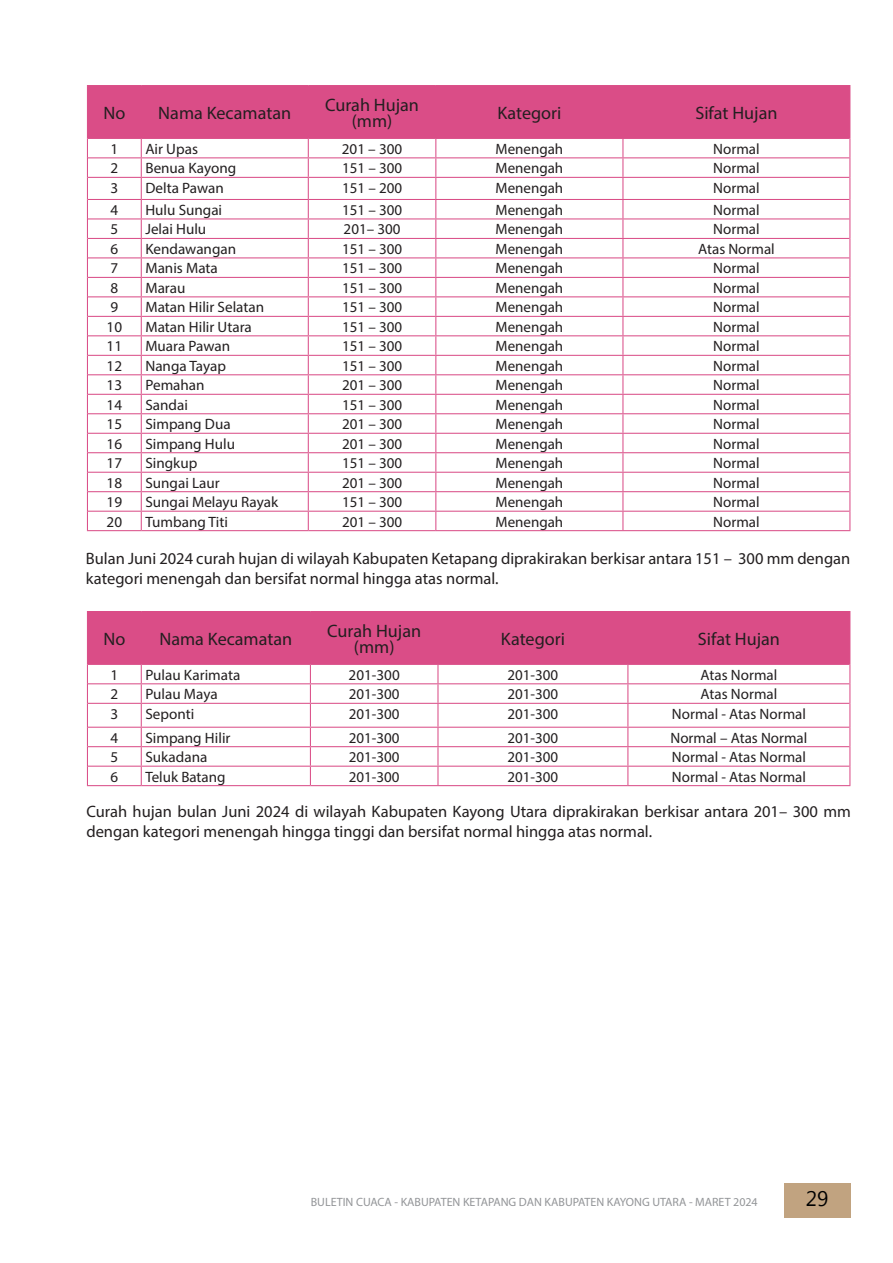
<style>
.page{position:relative;width:893px;height:1263px;background:#fff}
.page>*{position:absolute;margin:0;border:0;box-sizing:border-box;transform-origin:0 0}
.t1{font:21px "Microsoft Tai Le";color:#000}
.t2{font:18px/16px "Myriad Pro";color:#231f20;text-align:center}
.t3{font:16.5px/19.8px "Myriad Pro";color:#231f20}
.t4{font:15px "Myriad Pro";color:#231f20}
.t5{font:12px "Myriad Pro";color:#939598}
</style>
<div class="page">
<div style="left:784px;top:1183px;width:66px;height:34px;background:#c1a380"></div>
<hr style="left:87px;top:85px;width:54px;height:1px;background:#da4d87">
<hr style="left:141px;top:85px;width:167px;height:1px;background:#da4d87">
<hr style="left:308px;top:85px;width:128px;height:1px;background:#da4d87">
<hr style="left:436px;top:85px;width:187px;height:1px;background:#da4d87">
<hr style="left:623px;top:85px;width:227px;height:1px;background:#da4d87">
<hr style="left:87px;top:530px;width:54px;height:1px;background:#da4d87">
<hr style="left:141px;top:530px;width:167px;height:1px;background:#da4d87">
<hr style="left:308px;top:530px;width:128px;height:1px;background:#da4d87">
<hr style="left:436px;top:530px;width:187px;height:1px;background:#da4d87">
<hr style="left:623px;top:530px;width:227px;height:1px;background:#da4d87">
<svg style="left:87px;top:86px;width:763px;height:444px"></svg>
<hr style="left:87px;top:785px;width:54px;height:1px;background:#da4d87">
<hr style="left:141px;top:785px;width:169px;height:1px;background:#da4d87">
<hr style="left:310px;top:785px;width:128px;height:1px;background:#da4d87">
<hr style="left:438px;top:785px;width:190px;height:1px;background:#da4d87">
<hr style="left:628px;top:785px;width:222px;height:1px;background:#da4d87">
<svg style="left:87px;top:611px;width:763px;height:174px"></svg>
<p class="t2" style="left:103px;top:104px;width:23px">No</p>
<p class="t2" style="left:158px;top:104px;width:134px">Nama Kecamatan</p>
<p class="t2" style="left:325px;top:96px;width:95px">Curah Hujan (mm)</p>
<p class="t2" style="left:497px;top:104px;width:66px">Kategori</p>
<p class="t2" style="left:695px;top:104px;width:84px">Sifat Hujan</p>
<p class="t4" style="left:110px;top:139px;width:9px">1</p>
<p class="t4" style="left:145px;top:139px;width:54px">Air Upas</p>
<p class="t4" style="left:342px;top:139px;width:62px">201 – 300</p>
<p class="t4" style="left:495px;top:139px;width:69px">Menengah</p>
<p class="t4" style="left:713px;top:139px;width:48px">Normal</p>
<p class="t4" style="left:110px;top:159px;width:9px">2</p>
<p class="t4" style="left:145px;top:159px;width:92px">Benua Kayong</p>
<p class="t4" style="left:342px;top:159px;width:62px">151 – 300</p>
<p class="t4" style="left:495px;top:159px;width:69px">Menengah</p>
<p class="t4" style="left:713px;top:159px;width:48px">Normal</p>
<p class="t4" style="left:110px;top:178px;width:9px">3</p>
<p class="t4" style="left:145px;top:178px;width:80px">Delta Pawan</p>
<p class="t4" style="left:342px;top:178px;width:62px">151 – 200</p>
<p class="t4" style="left:495px;top:178px;width:69px">Menengah</p>
<p class="t4" style="left:713px;top:178px;width:48px">Normal</p>
<p class="t4" style="left:110px;top:201px;width:9px">4</p>
<p class="t4" style="left:145px;top:201px;width:78px">Hulu Sungai</p>
<p class="t4" style="left:342px;top:201px;width:62px">151 – 300</p>
<p class="t4" style="left:495px;top:201px;width:69px">Menengah</p>
<p class="t4" style="left:713px;top:201px;width:48px">Normal</p>
<p class="t4" style="left:110px;top:220px;width:9px">5</p>
<p class="t4" style="left:145px;top:220px;width:62px">Jelai Hulu</p>
<p class="t4" style="left:344px;top:220px;width:58px">201– 300</p>
<p class="t4" style="left:495px;top:220px;width:69px">Menengah</p>
<p class="t4" style="left:713px;top:220px;width:48px">Normal</p>
<p class="t4" style="left:110px;top:239px;width:9px">6</p>
<p class="t4" style="left:145px;top:239px;width:92px">Kendawangan</p>
<p class="t4" style="left:342px;top:239px;width:62px">151 – 300</p>
<p class="t4" style="left:495px;top:239px;width:69px">Menengah</p>
<p class="t4" style="left:698px;top:239px;width:78px">Atas Normal</p>
<p class="t4" style="left:110px;top:259px;width:9px">7</p>
<p class="t4" style="left:145px;top:259px;width:74px">Manis Mata</p>
<p class="t4" style="left:342px;top:259px;width:62px">151 – 300</p>
<p class="t4" style="left:495px;top:259px;width:69px">Menengah</p>
<p class="t4" style="left:713px;top:259px;width:48px">Normal</p>
<p class="t4" style="left:110px;top:278px;width:9px">8</p>
<p class="t4" style="left:145px;top:278px;width:42px">Marau</p>
<p class="t4" style="left:342px;top:278px;width:62px">151 – 300</p>
<p class="t4" style="left:495px;top:278px;width:69px">Menengah</p>
<p class="t4" style="left:713px;top:278px;width:48px">Normal</p>
<p class="t4" style="left:110px;top:298px;width:9px">9</p>
<p class="t4" style="left:145px;top:298px;width:120px">Matan Hilir Selatan</p>
<p class="t4" style="left:342px;top:298px;width:62px">151 – 300</p>
<p class="t4" style="left:495px;top:298px;width:69px">Menengah</p>
<p class="t4" style="left:713px;top:298px;width:48px">Normal</p>
<p class="t4" style="left:107px;top:317px;width:17px">10</p>
<p class="t4" style="left:145px;top:317px;width:108px">Matan Hilir Utara</p>
<p class="t4" style="left:342px;top:317px;width:62px">151 – 300</p>
<p class="t4" style="left:495px;top:317px;width:69px">Menengah</p>
<p class="t4" style="left:713px;top:317px;width:48px">Normal</p>
<p class="t4" style="left:107px;top:337px;width:17px">11</p>
<p class="t4" style="left:145px;top:337px;width:86px">Muara Pawan</p>
<p class="t4" style="left:342px;top:337px;width:62px">151 – 300</p>
<p class="t4" style="left:495px;top:337px;width:69px">Menengah</p>
<p class="t4" style="left:713px;top:337px;width:48px">Normal</p>
<p class="t4" style="left:107px;top:356px;width:17px">12</p>
<p class="t4" style="left:145px;top:356px;width:82px">Nanga Tayap</p>
<p class="t4" style="left:342px;top:356px;width:62px">151 – 300</p>
<p class="t4" style="left:495px;top:356px;width:69px">Menengah</p>
<p class="t4" style="left:713px;top:356px;width:48px">Normal</p>
<p class="t4" style="left:107px;top:376px;width:17px">13</p>
<p class="t4" style="left:145px;top:376px;width:61px">Pemahan</p>
<p class="t4" style="left:342px;top:376px;width:62px">201 – 300</p>
<p class="t4" style="left:495px;top:376px;width:69px">Menengah</p>
<p class="t4" style="left:713px;top:376px;width:48px">Normal</p>
<p class="t4" style="left:107px;top:395px;width:17px">14</p>
<p class="t4" style="left:145px;top:395px;width:44px">Sandai</p>
<p class="t4" style="left:342px;top:395px;width:62px">151 – 300</p>
<p class="t4" style="left:495px;top:395px;width:69px">Menengah</p>
<p class="t4" style="left:713px;top:395px;width:48px">Normal</p>
<p class="t4" style="left:107px;top:415px;width:17px">15</p>
<p class="t4" style="left:145px;top:415px;width:87px">Simpang Dua</p>
<p class="t4" style="left:342px;top:415px;width:62px">201 – 300</p>
<p class="t4" style="left:495px;top:415px;width:69px">Menengah</p>
<p class="t4" style="left:713px;top:415px;width:48px">Normal</p>
<p class="t4" style="left:107px;top:434px;width:17px">16</p>
<p class="t4" style="left:145px;top:434px;width:91px">Simpang Hulu</p>
<p class="t4" style="left:342px;top:434px;width:62px">201 – 300</p>
<p class="t4" style="left:495px;top:434px;width:69px">Menengah</p>
<p class="t4" style="left:713px;top:434px;width:48px">Normal</p>
<p class="t4" style="left:107px;top:454px;width:17px">17</p>
<p class="t4" style="left:145px;top:454px;width:53px">Singkup</p>
<p class="t4" style="left:342px;top:454px;width:62px">151 – 300</p>
<p class="t4" style="left:495px;top:454px;width:69px">Menengah</p>
<p class="t4" style="left:713px;top:454px;width:48px">Normal</p>
<p class="t4" style="left:107px;top:473px;width:17px">18</p>
<p class="t4" style="left:145px;top:473px;width:76px">Sungai Laur</p>
<p class="t4" style="left:342px;top:473px;width:62px">201 – 300</p>
<p class="t4" style="left:495px;top:473px;width:69px">Menengah</p>
<p class="t4" style="left:713px;top:473px;width:48px">Normal</p>
<p class="t4" style="left:107px;top:493px;width:17px">19</p>
<p class="t4" style="left:145px;top:493px;width:134px">Sungai Melayu Rayak</p>
<p class="t4" style="left:342px;top:493px;width:62px">151 – 300</p>
<p class="t4" style="left:495px;top:493px;width:69px">Menengah</p>
<p class="t4" style="left:713px;top:493px;width:48px">Normal</p>
<p class="t4" style="left:107px;top:512px;width:17px">20</p>
<p class="t4" style="left:145px;top:512px;width:84px">Tumbang Titi</p>
<p class="t4" style="left:342px;top:512px;width:62px">201 – 300</p>
<p class="t4" style="left:495px;top:512px;width:69px">Menengah</p>
<p class="t4" style="left:713px;top:512px;width:48px">Normal</p>
<p class="t3" style="left:86px;top:548px;width:766px">Bulan Juni 2024 curah hujan di wilayah Kabupaten Ketapang diprakirakan berkisar antara 151 – 300 mm dengan kategori menengah dan bersifat normal hingga atas normal.</p>
<p class="t2" style="left:103px;top:630px;width:23px">No</p>
<p class="t2" style="left:159px;top:630px;width:134px">Nama Kecamatan</p>
<p class="t2" style="left:327px;top:622px;width:95px">Curah Hujan (mm)</p>
<p class="t2" style="left:501px;top:630px;width:66px">Kategori</p>
<p class="t2" style="left:698px;top:630px;width:84px">Sifat Hujan</p>
<p class="t4" style="left:110px;top:665px;width:9px">1</p>
<p class="t4" style="left:145px;top:665px;width:96px">Pulau Karimata</p>
<p class="t4" style="left:349px;top:665px;width:53px">201-300</p>
<p class="t4" style="left:508px;top:665px;width:52px">201-300</p>
<p class="t4" style="left:701px;top:665px;width:78px">Atas Normal</p>
<p class="t4" style="left:110px;top:685px;width:9px">2</p>
<p class="t4" style="left:145px;top:685px;width:74px">Pulau Maya</p>
<p class="t4" style="left:349px;top:685px;width:52px">201-300</p>
<p class="t4" style="left:508px;top:685px;width:52px">201-300</p>
<p class="t4" style="left:701px;top:685px;width:78px">Atas Normal</p>
<p class="t4" style="left:110px;top:704px;width:9px">3</p>
<p class="t4" style="left:145px;top:704px;width:50px">Seponti</p>
<p class="t4" style="left:349px;top:704px;width:52px">201-300</p>
<p class="t4" style="left:508px;top:704px;width:52px">201-300</p>
<p class="t4" style="left:672px;top:704px;width:136px">Normal - Atas Normal</p>
<p class="t4" style="left:110px;top:728px;width:9px">4</p>
<p class="t4" style="left:145px;top:728px;width:87px">Simpang Hilir</p>
<p class="t4" style="left:349px;top:728px;width:52px">201-300</p>
<p class="t4" style="left:508px;top:728px;width:52px">201-300</p>
<p class="t4" style="left:670px;top:728px;width:138px">Normal – Atas Normal</p>
<p class="t4" style="left:110px;top:748px;width:9px">5</p>
<p class="t4" style="left:145px;top:748px;width:63px">Sukadana</p>
<p class="t4" style="left:349px;top:748px;width:52px">201-300</p>
<p class="t4" style="left:508px;top:748px;width:52px">201-300</p>
<p class="t4" style="left:672px;top:748px;width:136px">Normal - Atas Normal</p>
<p class="t4" style="left:111px;top:767px;width:9px">6</p>
<p class="t4" style="left:145px;top:767px;width:82px">Teluk Batang</p>
<p class="t4" style="left:349px;top:767px;width:52px">201-300</p>
<p class="t4" style="left:508px;top:767px;width:52px">201-300</p>
<p class="t4" style="left:672px;top:767px;width:136px">Normal - Atas Normal</p>
<p class="t3" style="left:86px;top:801px;width:766px">Curah hujan bulan Juni 2024 di wilayah Kabupaten Kayong Utara diprakirakan berkisar antara 201– 300 mm dengan kategori menengah hingga tinggi dan bersifat normal hingga atas normal.</p>
<p class="t5" style="left:311px;top:1195px;width:449px">BULETIN CUACA - KABUPATEN KETAPANG DAN KABUPATEN KAYONG UTARA - MARET 2024</p>
<h1 class="t1" style="left:806px;top:1187px;width:24px">29</h1>
</div>
